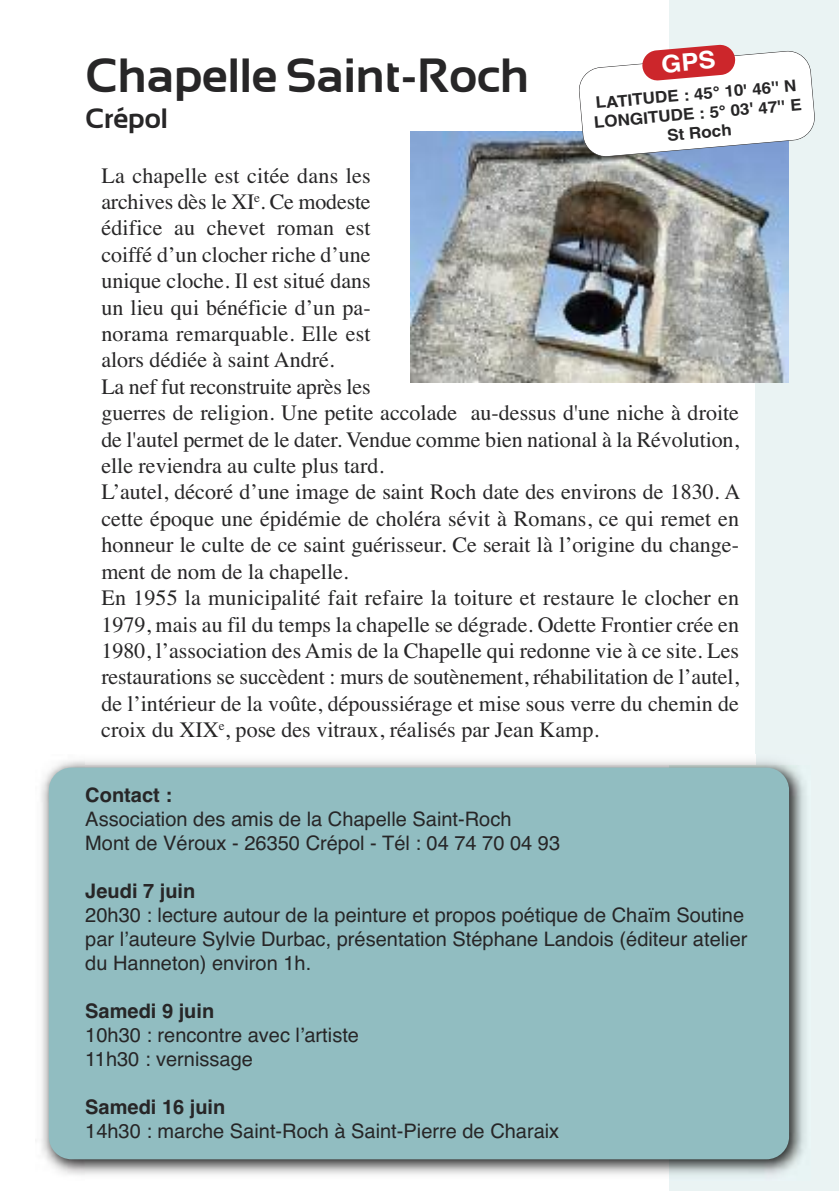
<style>
.page{position:relative;width:840px;height:1191px;background:#fff}
.page>*{position:absolute;margin:0;border:0;box-sizing:border-box;transform-origin:0 0}
.t1{font:700 48px "Sansation";color:#272627}
.t2{font:700 28px "Sansation";color:#272627}
.t3{font:22px/26.4px "Times";color:#272627}
.t4{font:20px/24px "Helvetica";color:#272627}
.t5{font:700 20px "Helvetica";color:#272627}
.t6{font:700 16px/19.2px "Helvetica";color:#272627;text-align:center;scale:1.07 1}
</style>
<div class="page">
<div style="left:669px;top:1px;width:169px;height:1190px;background:#eaf3f3"></div>
<hr style="left:0;top:1px;width:1px;height:1190px;background:#eaf3f3">
<div style="left:85px;top:150px;width:669px;height:615px;background:#fff"></div>
<img style="left:410px;top:132px;width:377px;height:250px">
<img style="left:41px;top:754px;width:765px;height:421px">
<div style="left:49px;top:767px;width:739px;height:392px;background:#91bdc1;border-radius:23px"></div>
<svg style="left:577px;top:44px;width:238px;height:114px"></svg>
<h1 class="t1" style="left:85px;top:48px;width:445px">Chapelle Saint-Roch</h1>
<p class="t2" style="left:85px;top:102px;width:84px">Crépol</p>
<p class="t6" style="left:591px;top:94px;width:196px;rotate:-5deg">LATITUDE : 45° 10' 46'' N<br>LONGITUDE : 5° 03' 47'' E<br>St Roch</p>
<p class="t3" style="left:101px;top:160px;width:640px">La chapelle est citée dans les<br>archives dès le XI<sup>e</sup>. Ce modeste<br>édifice au chevet roman est<br>coiffé d’un clocher riche d’une<br>unique cloche. Il est situé dans<br>un lieu qui bénéficie d’un pa-<br>norama remarquable. Elle est<br>alors dédiée à saint André.<br>La nef fut reconstruite après les<br>guerres de religion. Une petite accolade au-dessus d'une niche à droite de l'autel permet de le dater. Vendue comme bien national à la Révolution, elle reviendra au culte plus tard.<br>L’autel, décoré d’une image de saint Roch date des environs de 1830. A cette époque une épidémie de choléra sévit à Romans, ce qui remet en honneur le culte de ce saint guérisseur. Ce serait là l’origine du change&shy;ment de nom de la chapelle.<br>En 1955 la municipalité fait refaire la toiture et restaure le clocher en 1979, mais au fil du temps la chapelle se dégrade. Odette Frontier crée en 1980, l’association des Amis de la Chapelle qui redonne vie à ce site. Les restaurations se succèdent : murs de soutènement, réhabilitation de l’autel, de l’intérieur de la voûte, dépoussiérage et mise sous verre du chemin de croix du XIX<sup>e</sup>, pose des vitraux, réalisés par Jean Kamp.</p>
<p class="t5" style="left:85px;top:778px;width:88px">Contact :</p>
<p class="t4" style="left:85px;top:807px;width:476px">Association des amis de la Chapelle Saint-Roch<br>Mont de Véroux - 26350 Crépol - Tél : 04 74 70 04 93</p>
<p class="t5" style="left:85px;top:874px;width:112px">Jeudi 7 juin</p>
<p class="t4" style="left:85px;top:903px;width:663px">20h30 : lecture autour de la peinture et propos poétique de Chaïm Soutine par l’auteure Sylvie Durbac, présentation Stéphane Landois (éditeur atelier du Hanneton) environ 1h.</p>
<p class="t5" style="left:85px;top:994px;width:130px">Samedi 9 juin</p>
<p class="t4" style="left:85px;top:1023px;width:275px">10h30 : rencontre avec l’artiste<br>11h30 : vernissage</p>
<p class="t5" style="left:85px;top:1090px;width:142px">Samedi 16 juin</p>
<p class="t4" style="left:85px;top:1119px;width:475px">14h30 : marche Saint-Roch à Saint-Pierre de Charaix</p>
</div>
